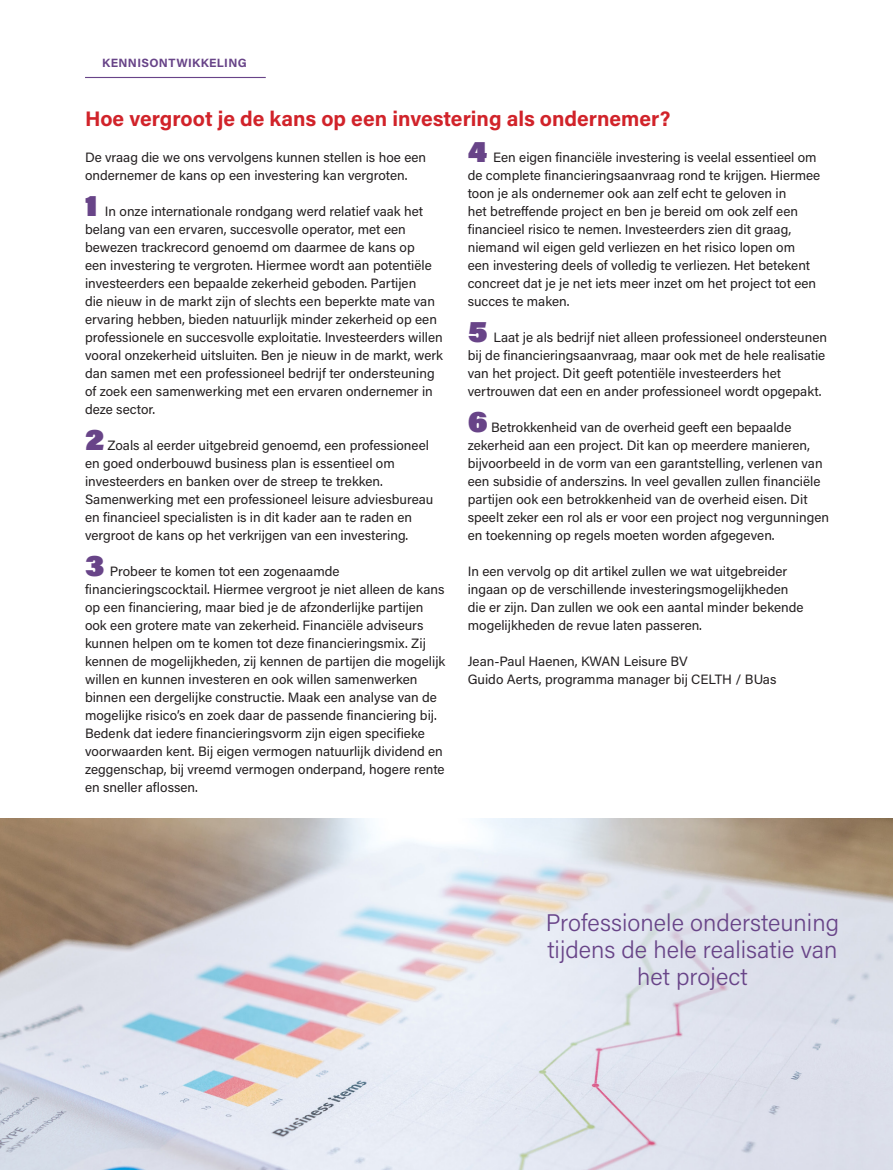
<style>
.page{position:relative;width:893px;height:1170px;background:#fff}
.page>*{position:absolute;margin:0;border:0;box-sizing:border-box;transform-origin:0 0}
.body1{font:900 30px "Acumin Pro";color:#684488}
.Streamer{font:300 24px/27px "Acumin Pro";color:#684488;text-align:center}
.tussenkop{font:700 21px "Acumin Pro";color:#d1232a}
.body1-2{font:13.5px/18px "Acumin Pro";color:#231f20}
.t1{font:700 12px "Acumin Pro";letter-spacing:.03em;color:#684488}
</style>
<div class="page">
<hr style="left:85px;top:77px;width:181px;height:1px;background:#684488">
<img style="left:0;top:819px;width:893px;height:350px">
<p class="t1" style="left:102px;top:54px;width:146px">KENNISONTWIKKELING</p>
<p class="tussenkop" style="left:85px;top:104px;width:587px">Hoe vergroot je de kans op een investering als ondernemer?</p>
<p class="body1-2" style="left:85px;top:148px;width:343px">De vraag die we ons vervolgens kunnen stellen is hoe een ondernemer de kans op een investering kan vergroten.</p>
<p class="body1" style="left:85px;top:184px;width:14px">1</p>
<p class="body1-2" style="left:85px;top:202px;width:359px;text-indent:20px">In onze internationale rondgang werd relatief vaak het belang van een ervaren, succesvolle operator, met een bewezen trackrecord genoemd om daarmee de kans op<br>een investering te vergroten. Hiermee wordt aan potentiële investeerders een bepaalde zekerheid geboden. Partijen<br>die nieuw in de markt zijn of slechts een beperkte mate van ervaring hebben, bieden natuurlijk minder zekerheid op een professionele en succesvolle exploitatie. Investeerders willen vooral onzekerheid uitsluiten. Ben je nieuw in de markt, werk dan samen met een professioneel bedrijf ter ondersteuning of zoek een samenwerking met een ervaren ondernemer in deze sector.</p>
<p class="body1" style="left:85px;top:418px;width:21px">2</p>
<p class="body1-2" style="left:85px;top:436px;width:350px;text-indent:22px">Zoals al eerder uitgebreid genoemd, een professioneel en goed onderbouwd business plan is essentieel om investeerders en banken over de streep te trekken.<br>Samenwerking met een professioneel leisure adviesbureau en financieel specialisten is in dit kader aan te raden en vergroot de kans op het verkrijgen van een investering.</p>
<p class="body1" style="left:85px;top:544px;width:21px">3</p>
<p class="body1-2" style="left:85px;top:562px;width:362px;text-indent:25px">Probeer te komen tot een zogenaamde financieringscocktail. Hiermee vergroot je niet alleen de kans op een financiering, maar bied je de afzonderlijke partijen ook een grotere mate van zekerheid. Financiële adviseurs kunnen helpen om te komen tot deze financieringsmix. Zij kennen de mogelijkheden, zij kennen de partijen die mogelijk willen en kunnen investeren en ook willen samenwerken binnen een dergelijke constructie. Maak een analyse van de mogelijke risico’s en zoek daar de passende financiering bij.<br>Bedenk dat iedere financieringsvorm zijn eigen specifieke voorwaarden kent. Bij eigen vermogen natuurlijk dividend en zeggenschap, bij vreemd vermogen onderpand, hogere rente en sneller aflossen.</p>
<p class="body1" style="left:468px;top:130px;width:21px">4</p>
<p class="body1-2" style="left:468px;top:148px;width:354px;text-indent:25px">Een eigen financiële investering is veelal essentieel om de complete financieringsaanvraag rond te krijgen. Hiermee toon je als ondernemer ook aan zelf echt te geloven in<br>het betreffende project en ben je bereid om ook zelf een financieel risico te nemen. Investeerders zien dit graag, niemand wil eigen geld verliezen en het risico lopen om<br>een investering deels of volledig te verliezen. Het betekent concreet dat je je net iets meer inzet om het project tot een succes te maken.</p>
<p class="body1" style="left:468px;top:310px;width:21px">5</p>
<p class="body1-2" style="left:468px;top:328px;width:361px;text-indent:26px">Laat je als bedrijf niet alleen professioneel ondersteunen bij de financieringsaanvraag, maar ook met de hele realisatie van het project. Dit geeft potentiële investeerders het vertrouwen dat een en ander professioneel wordt opgepakt.</p>
<p class="body1" style="left:468px;top:400px;width:22px">6</p>
<p class="body1-2" style="left:468px;top:418px;width:363px;text-indent:23px">Betrokkenheid van de overheid geeft een bepaalde zekerheid aan een project. Dit kan op meerdere manieren, bijvoorbeeld in de vorm van een garantstelling, verlenen van een subsidie of anderszins. In veel gevallen zullen financiële partijen ook een betrokkenheid van de overheid eisen. Dit speelt zeker een rol als er voor een project nog vergunningen en toekenning op regels moeten worden afgegeven.</p>
<p class="body1-2" style="left:468px;top:562px;width:337px">In een vervolg op dit artikel zullen we wat uitgebreider ingaan op de verschillende investeringsmogelijkheden die er zijn. Dan zullen we ook een aantal minder bekende mogelijkheden de revue laten passeren.</p>
<p class="body1-2" style="left:468px;top:652px;width:222px">Jean-Paul Haenen, KWAN Leisure BV</p>
<p class="body1-2" style="left:468px;top:670px;width:310px">Guido Aerts, programma manager bij CELTH / BUas</p>
<p class="Streamer" style="left:546px;top:907px;width:295px">Professionele ondersteuning tijdens de hele realisatie van het project</p>
</div>
